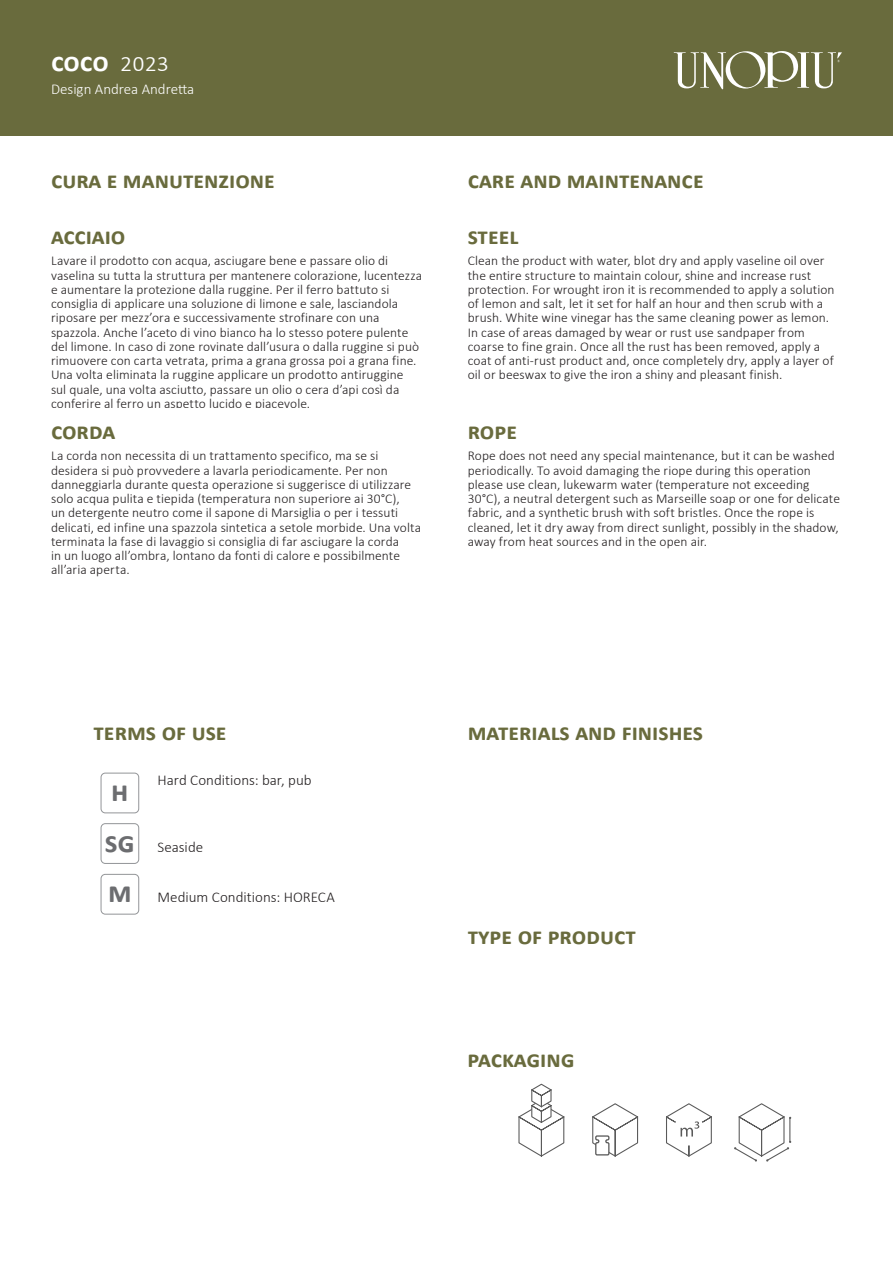
<style>
.page{position:relative;width:893px;height:1263px;background:#fff}
.page>*{position:absolute;margin:0;border:0;box-sizing:border-box;transform-origin:0 0}
.t1{font:700 30px/50.6px "Calibri";color:#6c6d70}
.t2{font:700 27px "Calibri";color:#fff}
.Titoli_Main_M{font:700 24px "Calibri";color:#696b3d}
.Titoli_M{font:700 24px "Calibri";color:#696b3d}
.t3{font:300 15px "Calibri";color:#231f20}
.t4{font:300 15px "Calibri";color:#fff}
.Descrizioni_M{font:300 13.5px/14.2px "Calibri";letter-spacing:.005em;color:#231f20}
.s1{font-weight:300}
.s2{font-weight:700;font-size:30px;color:#6c6d70}
</style>
<div class="page">
<div style="left:101px;top:773px;width:38px;height:40px;border:1px solid #939598;border-radius:4px"></div>
<div style="left:101px;top:823px;width:38px;height:41px;border:1px solid #939598;border-radius:4px"></div>
<div style="left:101px;top:874px;width:38px;height:40px;border:1px solid #939598;border-radius:4px"></div>
<div style="left:0;top:0;width:893px;height:135px;background:#696b3d"></div>
<svg style="left:674px;top:51px;width:168px;height:38px"></svg>
<svg style="left:592px;top:1103px;width:47px;height:54px"></svg>
<svg style="left:666px;top:1103px;width:46px;height:54px"></svg>
<svg style="left:734px;top:1103px;width:57px;height:59px"></svg>
<svg style="left:518px;top:1083px;width:47px;height:74px"></svg>
<p class="t2" style="left:51px;top:43px;width:120px">coco <span class="s1">2023</span></p>
<p class="t4" style="left:51px;top:79px;width:145px">Design Andrea Andretta</p>
<p class="Titoli_Main_M" style="left:51px;top:163px;width:225px">CURA e manutenzione</p>
<p class="Titoli_Main_M" style="left:468px;top:163px;width:237px">care and maintenance</p>
<p class="Titoli_M" style="left:51px;top:219px;width:76px">acciaio</p>
<p class="Titoli_M" style="left:468px;top:219px;width:52px">steel</p>
<p class="Descrizioni_M" style="left:51px;top:254px;width:373px">Lavare il prodotto con acqua, asciugare bene e passare olio di vaselina su tutta la struttura per mantenere colorazione, lucentezza e aumentare la protezione dalla ruggine. Per il ferro battuto si consiglia di applicare una soluzione di limone e sale, lasciandola riposare per mezz’ora e successivamente strofinare con una spazzola. Anche l’aceto di vino bianco ha lo stesso potere pulente del limone. In caso di zone rovinate dall’usura o dalla ruggine si può rimuovere con carta vetrata, prima a grana grossa poi a grana fine.<br>Una volta eliminata la ruggine applicare un prodotto antiruggine sul quale, una volta asciutto, passare un olio o cera d’api così da conferire al ferro un aspetto lucido e piacevole.</p>
<p class="Descrizioni_M" style="left:468px;top:254px;width:368px">Clean the product with water, blot dry and apply vaseline oil over the entire structure to maintain colour, shine and increase rust protection. For wrought iron it is recommended to apply a solution of lemon and salt, let it set for half an hour and then scrub with a brush. White wine vinegar has the same cleaning power as lemon.<br>In case of areas damaged by wear or rust use sandpaper from coarse to fine grain. Once all the rust has been removed, apply a coat of anti-rust product and, once completely dry, apply a layer of oil or beeswax to give the iron a shiny and pleasant finish.</p>
<p class="Titoli_M" style="left:51px;top:414px;width:14px">CORDA</p>
<p class="Titoli_M" style="left:468px;top:414px;width:48px">ROPE</p>
<p class="Descrizioni_M" style="left:51px;top:449px;width:372px">La corda non necessita di un trattamento specifico, ma se si desidera si può provvedere a lavarla periodicamente. Per non danneggiarla durante questa operazione si suggerisce di utilizzare solo acqua pulita e tiepida (temperatura non superiore ai 30°C),<br>un detergente neutro come il sapone di Marsiglia o per i tessuti delicati, ed infine una spazzola sintetica a setole morbide. Una volta terminata la fase di lavaggio si consiglia di far asciugare la corda<br>in un luogo all’ombra, lontano da fonti di calore e possibilmente all’aria aperta.</p>
<p class="Descrizioni_M" style="left:468px;top:449px;width:374px">Rope does not need any special maintenance, but it can be washed periodically. To avoid damaging the riope during this operation please use clean, lukewarm water (temperature not exceeding 30°C), a neutral detergent such as Marseille soap or one for delicate fabric, and a synthetic brush with soft bristles. Once the rope is cleaned, let it dry away from direct sunlight, possibly in the shadow, away from heat sources and in the open air.</p>
<h3 class="Titoli_Main_M" style="left:94px;top:715px;width:135px">terms of use</h3>
<p class="t3" style="left:158px;top:771px;width:156px">Hard Conditions: bar, pub</p>
<h1 class="t1" style="left:105px;top:765px;width:21px">H<br>SG</h1>
<p class="t3" style="left:158px;top:837px;width:47px">Seaside</p>
<p class="t3" style="left:108px;top:888px;width:228px"><span class="s2">M</span> Medium Conditions: HORECA</p>
<h3 class="Titoli_Main_M" style="left:468px;top:715px;width:237px">Materials and finishes</h3>
<h3 class="Titoli_Main_M" style="left:468px;top:919px;width:170px">Type of product</h3>
<h3 class="Titoli_Main_M" style="left:468px;top:1042px;width:108px">Packaging</h3>
</div>
